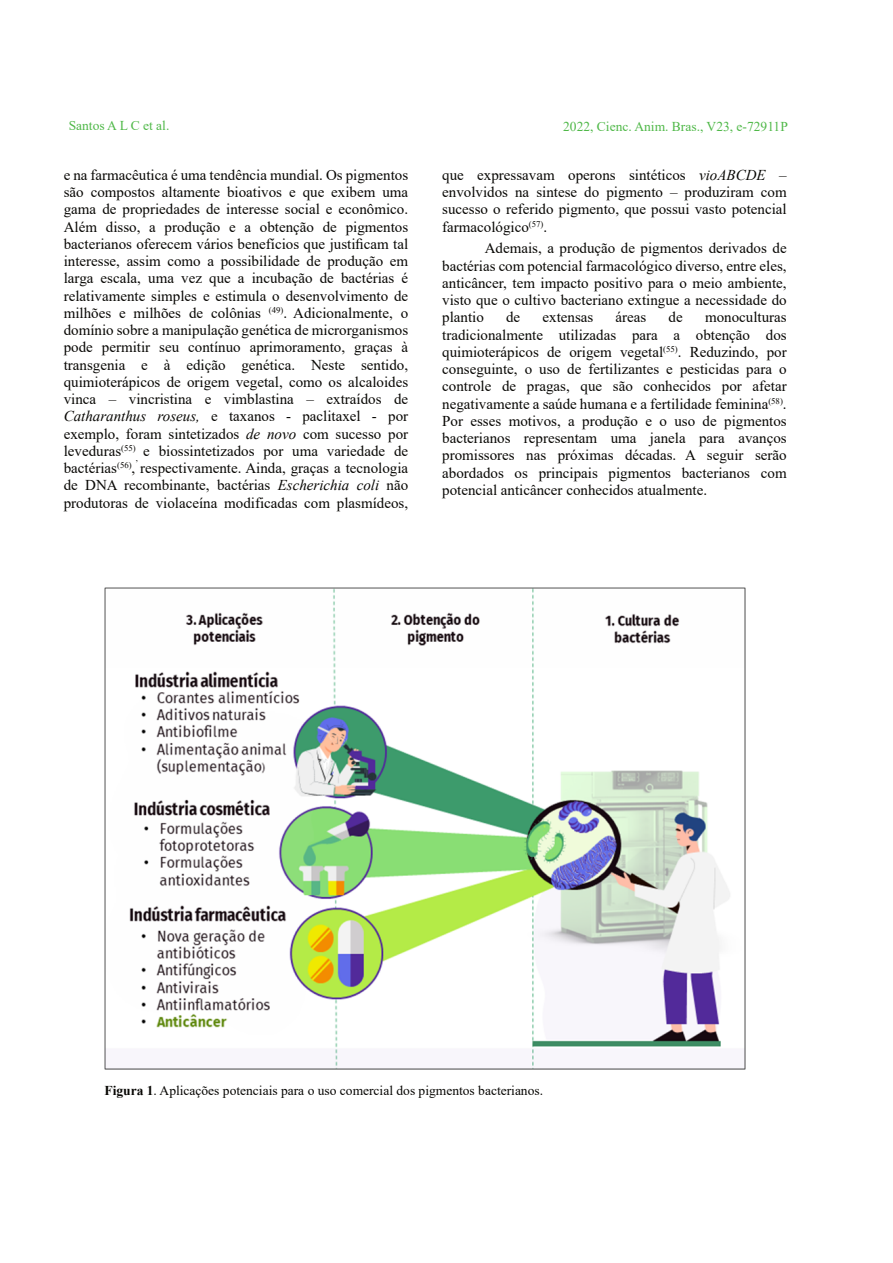
<style>
.page{position:relative;width:893px;height:1263px;background:#fff}
.page>*{position:absolute;margin:0;border:0;box-sizing:border-box;transform-origin:0 0}
.t1{font:15px/17.2px "Times New Roman";color:#080704;text-align:justify}
.t2{font:13.5px "Times New Roman";color:#080704}
.t3{font:13.5px "Times New Roman";color:#4fb848}
.s1{font-style:italic}
.s2{font-weight:700}
</style>
<div class="page">
<img style="left:104px;top:587px;width:642px;height:482px">
<p class="t3" style="left:69px;top:121px;width:102px">Santos A L C et al.</p>
<p class="t3" style="left:563px;top:122px;width:226px">2022, Cienc. Anim. Bras., V23, e-72911P</p>
<p class="t1" style="left:64px;top:168px;width:346px">e na farmacêutica é uma tendência mundial. Os pigmentos são compostos altamente bioativos e que exibem uma gama de propriedades de interesse social e econômico.<br>Além disso, a produção e a obtenção de pigmentos bacterianos oferecem vários benefícios que justificam tal interesse, assim como a possibilidade de produção em larga escala, uma vez que a incubação de bactérias é relativamente simples e estimula o desenvolvimento de milhões e milhões de colônias <sup>(49)</sup>. Adicionalmente, o domínio sobre a manipulação genética de microrganismos pode permitir seu contínuo aprimoramento, graças à transgenia e à edição genética. Neste sentido, quimioterápicos de origem vegetal, como os alcaloides vinca – vincristina e vimblastina – extraídos de <span class="s1">Catharanthus roseus,</span> e taxanos - paclitaxel - por exemplo, foram sintetizados <span class="s1">de novo</span> com sucesso por leveduras<sup>(55)</sup><sub>,</sub> e biossintetizados por uma variedade de bactérias<sup>(56)</sup>, respectivamente. Ainda, graças a tecnologia de DNA recombinante, bactérias <span class="s1">Escherichia coli</span> não produtoras de violaceína modificadas com plasmídeos,</p>
<p class="t1" style="left:442px;top:168px;width:346px">que expressavam operons sintéticos <span class="s1">vioABCDE</span> – envolvidos na sintese do pigmento – produziram com sucesso o referido pigmento, que possui vasto potencial farmacológico<sup>(57)</sup>.</p>
<p class="t1" style="left:442px;top:241px;width:346px;text-indent:43px">Ademais, a produção de pigmentos derivados de bactérias com potencial farmacológico diverso, entre eles, anticâncer, tem impacto positivo para o meio ambiente, visto que o cultivo bacteriano extingue a necessidade do plantio</p>
<p class="t1" style="left:442px;top:310px;width:346px;text-indent:263px">monoculturas tradicionalmente utilizadas para a obtenção dos quimioterápicos de origem vegetal<sup>(55)</sup>. Reduzindo, por conseguinte, o uso de fertilizantes e pesticidas para o controle de pragas, que são conhecidos por afetar negativamente a saúde humana e a fertilidade feminina<sup>(58)</sup>.<br>Por esses motivos, a produção e o uso de pigmentos bacterianos representam uma janela para avanços promissores nas próximas décadas. A seguir serão abordados os principais pigmentos bacterianos com potencial anticâncer conhecidos atualmente.</p>
<p class="t1" style="left:506px;top:310px;width:16px">de</p>
<p class="t1" style="left:542px;top:310px;width:52px">extensas</p>
<p class="t1" style="left:616px;top:310px;width:32px">áreas</p>
<p class="t1" style="left:669px;top:310px;width:16px">de</p>
<p class="t2" style="left:104px;top:1085px;width:440px"><span class="s2">Figura 1</span>. Aplicações potenciais para o uso comercial dos pigmentos bacterianos.</p>
</div>
